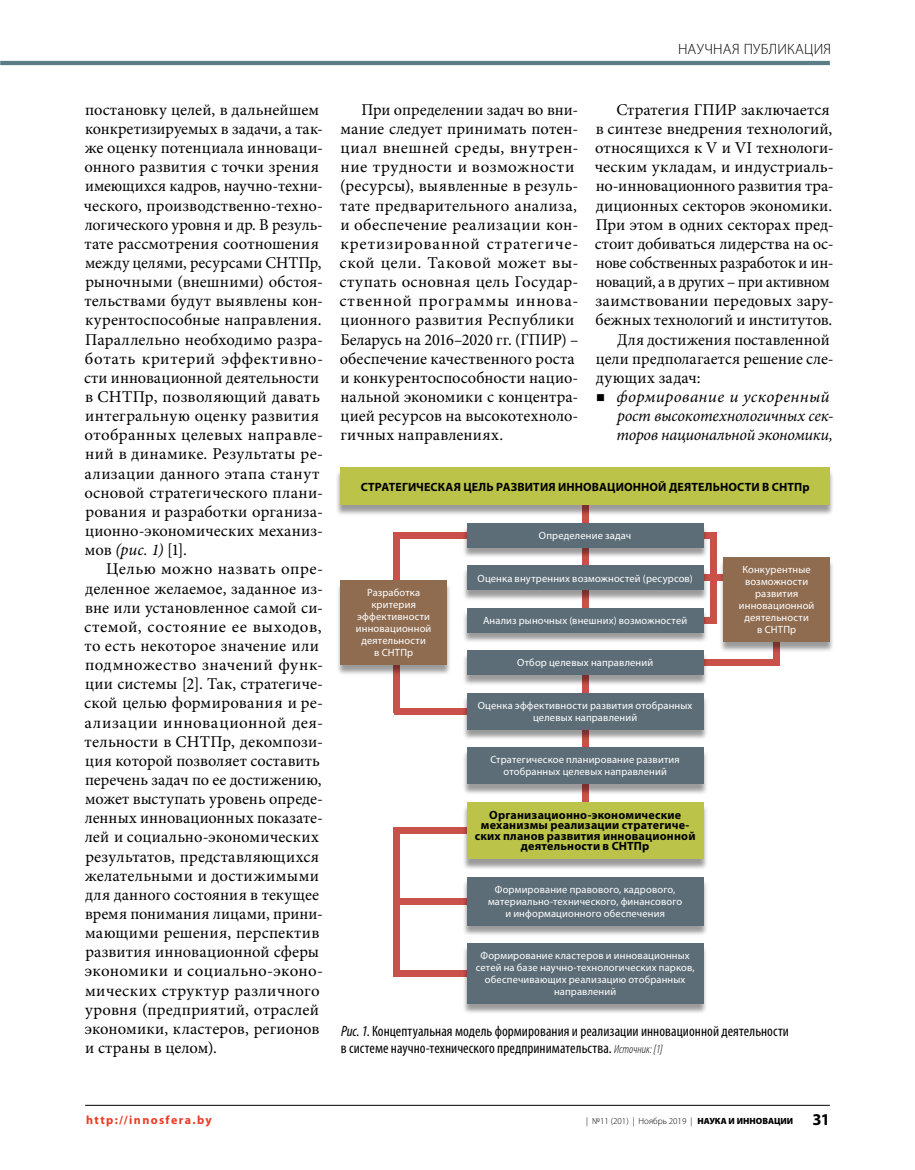
<style>
.page{position:relative;width:915px;height:1170px;background:#fff}
.page>*{position:absolute;margin:0;border:0;box-sizing:border-box;transform-origin:0 0}
.t1{font:16.5px/19.2px "Minion Pro";letter-spacing:.01em;color:#000}
.t2{font:italic 16.5px/19.2px "Minion Pro";letter-spacing:-.01em;color:#000}
.t3{font:16.5px "Minion Pro";letter-spacing:-.01em;color:#000}
.t4{font:16.5px "Minion Pro";letter-spacing:-.015em;color:#000}
.t5{font:condensed 15px/16.5px "Myriad Pro";letter-spacing:.005em;color:#000}
.t6{font:300 15px "Myriad Pro";letter-spacing:.015em;color:#000}
.t7{font:700 12px/10.5px "Myriad Pro";letter-spacing:.015em;color:#000;text-align:center}
.t8{font:700 12px "Myriad Pro";letter-spacing:.115em;color:#eb3a24}
.t9{font:10.5px/12px "Myriad Pro";letter-spacing:.015em;color:#fff;text-align:center}
.t10{font:300 9px "Myriad Pro";color:#000}
.s1{font-style:italic}
.s2{font-weight:300;font-style:italic;font-size:12px}
.s3{font-weight:900}
.s4{font-weight:700;font-size:16.5px}
</style>
<div class="page">
<hr style="left:0;top:61px;width:829px;height:4px;background:#5c7c87">
<div style="left:582px;top:659px;width:6px;height:164px;background:#ca5149"></div>
<div style="left:582px;top:483px;width:6px;height:146px;background:#ca5149"></div>
<div style="left:393px;top:532px;width:118px;height:6px;background:#ca5149"></div>
<div style="left:592px;top:532px;width:124px;height:6px;background:#ca5149"></div>
<div style="left:592px;top:575px;width:138px;height:6px;background:#ca5149"></div>
<div style="left:592px;top:659px;width:187px;height:7px;background:#ca5149"></div>
<div style="left:592px;top:617px;width:122px;height:6px;background:#ca5149"></div>
<div style="left:393px;top:708px;width:118px;height:6px;background:#ca5149"></div>
<div style="left:393px;top:827px;width:118px;height:6px;background:#ca5149"></div>
<div style="left:393px;top:898px;width:118px;height:6px;background:#ca5149"></div>
<div style="left:393px;top:970px;width:118px;height:6px;background:#ca5149"></div>
<div style="left:462px;top:525px;width:245px;height:33px;background:#000;opacity:.4"></div>
<div style="left:466px;top:523px;width:237px;height:24px;background:#5c6d77"></div>
<div style="left:462px;top:749px;width:245px;height:45px;background:#000;opacity:.4"></div>
<div style="left:466px;top:747px;width:237px;height:36px;background:#5c6d77"></div>
<div style="left:462px;top:567px;width:245px;height:34px;background:#000;opacity:.4"></div>
<div style="left:466px;top:566px;width:237px;height:24px;background:#5c6d77"></div>
<div style="left:462px;top:610px;width:245px;height:33px;background:#000;opacity:.4"></div>
<div style="left:466px;top:608px;width:237px;height:24px;background:#5c6d77"></div>
<div style="left:462px;top:879px;width:245px;height:57px;background:#000;opacity:.4"></div>
<div style="left:466px;top:877px;width:237px;height:48px;background:#5c6d77"></div>
<div style="left:462px;top:652px;width:245px;height:34px;background:#000;opacity:.4"></div>
<div style="left:466px;top:650px;width:237px;height:25px;background:#5c6d77"></div>
<div style="left:462px;top:945px;width:245px;height:69px;background:#000;opacity:.4"></div>
<div style="left:466px;top:943px;width:237px;height:60px;background:#5c6d77"></div>
<div style="left:462px;top:695px;width:245px;height:45px;background:#000;opacity:.4"></div>
<div style="left:466px;top:693px;width:237px;height:36px;background:#5c6d77"></div>
<div style="left:335px;top:469px;width:499px;height:47px;background:#000;opacity:.4"></div>
<div style="left:340px;top:468px;width:489px;height:37px;background:#bbc349"></div>
<div style="left:462px;top:804px;width:245px;height:65px;background:#000;opacity:.4"></div>
<div style="left:466px;top:802px;width:237px;height:56px;background:#bbc349"></div>
<div style="left:393px;top:532px;width:7px;height:181px;background:#ca5149"></div>
<div style="left:393px;top:827px;width:7px;height:149px;background:#ca5149"></div>
<div style="left:710px;top:532px;width:6px;height:91px;background:#ca5149"></div>
<div style="left:773px;top:587px;width:6px;height:79px;background:#ca5149"></div>
<div style="left:335px;top:582px;width:116px;height:93px;background:#000;opacity:.4"></div>
<div style="left:340px;top:580px;width:106px;height:84px;background:#8f6c50"></div>
<div style="left:718px;top:558px;width:116px;height:94px;background:#000;opacity:.4"></div>
<div style="left:723px;top:557px;width:106px;height:84px;background:#8f6c50"></div>
<hr style="left:85px;top:1104px;width:744px;height:1px;background:#000">
<p class="t6" style="left:677px;top:40px;width:155px">НАУЧНАЯ ПУБЛИКАЦИЯ</p>
<p class="t1" style="left:84px;top:100px;width:241px">постановку целей, в дальнейшем конкретизируемых в задачи, а так&shy;же оценку потенциала инноваци&shy;онного развития с точки зрения имеющихся кадров, научно-техни&shy;ческого, производственно-техно&shy;логического уровня и др. В резуль&shy;тате рассмотрения соотношения между целями, ресурсами СНТПр, рыночными (внешними) обстоя&shy;тельствами будут выявлены кон&shy;курентоспособные направления.<br>Параллельно необходимо разра&shy;ботать критерий эффективно&shy;сти инновационной деятельности в СНТПр, позволяющий давать интегральную оценку развития отобранных целевых направле&shy;ний в динамике. Результаты ре&shy;ализации данного этапа станут основой стратегического плани&shy;рования и разработки организа&shy;ционно-экономических механиз&shy;мов <span class="s1">(рис. 1)</span> [1].</p>
<p class="t1" style="left:84px;top:559px;width:240px;text-indent:22px">Целью можно назвать опре&shy;деленное желаемое, заданное из&shy;вне или установленное самой си&shy;стемой, состояние ее выходов, то есть некоторое значение или подмножество значений функ&shy;ции системы [2]. Так, стратегиче&shy;ской целью формирования и ре&shy;ализации инновационной дея&shy;тельности в СНТПр, декомпози&shy;ция которой позволяет составить перечень задач по ее достижению, может выступать уровень опреде&shy;ленных инновационных показате&shy;лей и социально-экономических результатов, представляющихся желательными и достижимыми для данного состояния в текущее время понимания лицами, прини&shy;мающими решения, перспектив развития инновационной сферы экономики и социально-эконо&shy;мических структур различного уровня (предприятий, отраслей экономики, кластеров, регионов и страны в целом).</p>
<p class="t1" style="left:339px;top:100px;width:241px;text-indent:22px">При определении задач во вни&shy;мание следует принимать потен&shy;циал внешней среды, внутрен&shy;ние трудности и возможности (ресурсы), выявленные в резуль&shy;тате предварительного анализа, и обеспечение реализации кон&shy;кретизированной стратегиче&shy;ской цели. Таковой может вы&shy;ступать основная цель Государ&shy;ственной программы иннова&shy;ционного развития Республики<br>Беларусь на 2016–2020 гг. (ГПИР) – обеспечение качественного роста и конкурентоспособности нацио&shy;нальной экономики с концентра&shy;цией ресурсов на высокотехноло&shy;гичных направлениях.</p>
<p class="t1" style="left:616px;top:100px;width:215px">Стратегия ГПИР заключается</p>
<p class="t1" style="left:595px;top:119px;width:238px">в синтезе внедрения технологий,</p>
<p class="t1" style="left:595px;top:138px;width:240px">относящихся к V и VI технологи-</p>
<p class="t1" style="left:594px;top:157px;width:240px">ческим укладам, и индустриаль-</p>
<p class="t1" style="left:595px;top:177px;width:239px">но-инновационного развития тра-</p>
<p class="t1" style="left:595px;top:196px;width:238px">диционных секторов экономики.</p>
<p class="t1" style="left:595px;top:215px;width:239px">При этом в одних секторах пред-</p>
<p class="t1" style="left:594px;top:234px;width:240px">стоит добиваться лидерства на ос-</p>
<p class="t3" style="left:595px;top:252px;width:239px">нове собственных разработок и ин-</p>
<p class="t4" style="left:595px;top:271px;width:235px">новаций, а в других – при активном</p>
<p class="t1" style="left:595px;top:291px;width:240px">заимствовании передовых зару-</p>
<p class="t1" style="left:595px;top:310px;width:238px">бежных технологий и институтов.</p>
<p class="t1" style="left:616px;top:330px;width:214px">Для достижения поставленной</p>
<p class="t1" style="left:595px;top:349px;width:239px">цели предполагается решение сле-</p>
<p class="t1" style="left:595px;top:368px;width:106px">дующих задач:</p>
<p class="t2" style="left:616px;top:387px;width:218px">формирование и ускоренный рост высокотехнологичных сек&shy;торов национальной экономики,</p>
<p class="t7" style="left:360px;top:481px;width:450px">СТРАТЕГИЧЕСКАЯ ЦЕЛЬ РАЗВИТИЯ ИННОВАЦИОННОЙ ДЕЯТЕЛЬНОСТИ В СНТПр</p>
<p class="t9" style="left:356px;top:587px;width:77px">Разработка критерия эффективности инновационной деятельности<br>в СНТПр</p>
<p class="t9" style="left:538px;top:529px;width:94px">Определение задач</p>
<p class="t9" style="left:477px;top:572px;width:216px">Оценка внутренних возможностей (ресурсов)</p>
<p class="t9" style="left:483px;top:614px;width:206px">Анализ рыночных (внешних) возможностей</p>
<p class="t9" style="left:517px;top:657px;width:137px">Отбор целевых направлений</p>
<p class="t9" style="left:477px;top:699px;width:216px">Оценка эффективности развития отобранных целевых направлений</p>
<p class="t9" style="left:490px;top:754px;width:191px">Стратегическое планирование развития отобранных целевых направлений</p>
<p class="t7" style="left:474px;top:809px;width:222px">Организационно-экономические механизмы реализации стратегиче&shy;ских планов развития инновационной деятельности в СНТПр</p>
<p class="t9" style="left:488px;top:883px;width:196px">Формирование правового, кадрового, материально-технического, финансового и информационного обеспечения</p>
<p class="t9" style="left:475px;top:950px;width:220px">Формирование кластеров и инновационных сетей на базе научно-технологических парков, обеспечивающих реализацию отобранных направлений</p>
<p class="t9" style="left:738px;top:563px;width:77px">Конкурентные возможности развития инновационной деятельности<br>в СНТПр</p>
<p class="t5" style="left:341px;top:1023px;width:449px"><span class="s1">Рис. 1</span>. Концептуальная модель формирования и реализации инновационной деятельности в системе научно-технического предпринимательства. <span class="s2">Источник: [1]</span></p>
<p class="t8" style="left:86px;top:1113px;width:127px">http://innosfera.by</p>
<p class="t10" style="left:586px;top:1116px;width:245px">| №11 (201) | Ноябрь 2019 | <span class="s3">НАУКА И ИННОВАЦИИ</span> <span class="s4">31</span></p>
</div>
